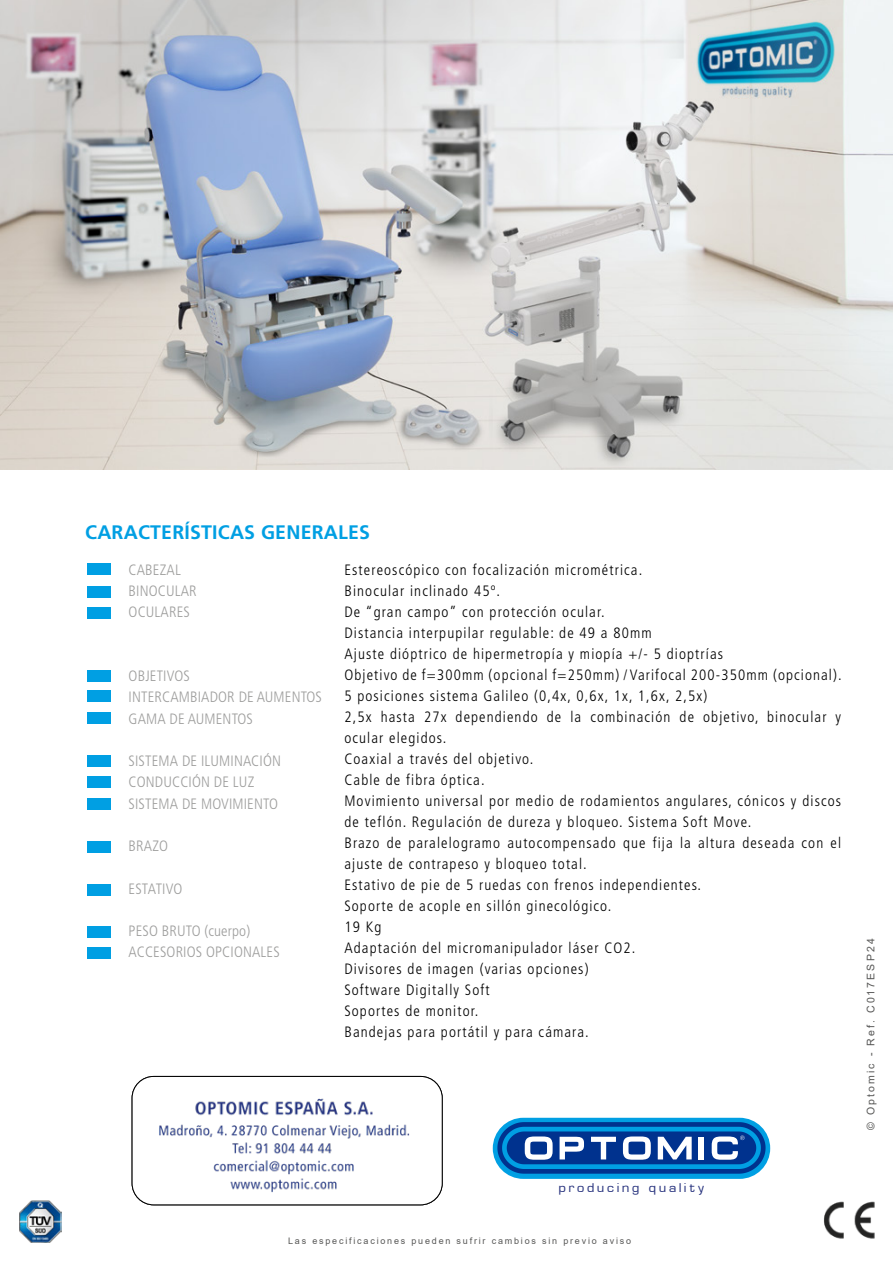
<style>
.page{position:relative;width:893px;height:1263px;background:#fff}
.page>*{position:absolute;margin:0;border:0;box-sizing:border-box;transform-origin:0 0}
.Estilo_de_párrafo_1{font:700 19.5px "Frutiger LT Std";letter-spacing:.01em;color:#009fe3}
.t1{font:300 condensed 15px/21px "Frutiger LT Std";letter-spacing:.075em;color:#000}
.Estilo_de_párrafo_1-2{font:300 condensed 15px "Frutiger LT Std";letter-spacing:.01em;color:#9d9d9c}
.t2{font:13.2px "Waukegan LDO";letter-spacing:.2em;color:#28337e;scale:1.14 1}
.t3{font:10.5px "Arial";letter-spacing:.2em;color:#575756}
.t4{font:9px "Arial";letter-spacing:.2em;color:#575756}
</style>
<div class="page">
<img style="left:19px;top:1200px;width:43px;height:43px">
<img style="left:824px;top:1201px;width:51px;height:38px">
<div style="left:87px;top:563px;width:24px;height:12px;background:#009fe3"></div>
<div style="left:87px;top:776px;width:24px;height:11px;background:#009fe3"></div>
<div style="left:87px;top:671px;width:24px;height:11px;background:#009fe3"></div>
<div style="left:87px;top:947px;width:24px;height:12px;background:#009fe3"></div>
<div style="left:87px;top:607px;width:24px;height:12px;background:#009fe3"></div>
<div style="left:87px;top:712px;width:24px;height:12px;background:#009fe3"></div>
<div style="left:87px;top:586px;width:24px;height:12px;background:#009fe3"></div>
<div style="left:87px;top:798px;width:24px;height:12px;background:#009fe3"></div>
<div style="left:87px;top:690px;width:24px;height:12px;background:#009fe3"></div>
<div style="left:87px;top:926px;width:24px;height:11px;background:#009fe3"></div>
<div style="left:87px;top:884px;width:24px;height:12px;background:#009fe3"></div>
<div style="left:87px;top:755px;width:24px;height:12px;background:#009fe3"></div>
<div style="left:87px;top:841px;width:24px;height:12px;background:#009fe3"></div>
<img style="left:0;top:0;width:893px;height:469px">
<div style="left:493px;top:1118px;width:277px;height:61px;background:#009fe3;border-radius:31px"></div>
<svg style="left:497px;top:1122px;width:269px;height:52px"></svg>
<img style="left:132px;top:1081px;width:310px;height:119px">
<div style="left:132px;top:1076px;width:310px;height:129px;border:1px solid #000;border-radius:22px"></div>
<p class="Estilo_de_párrafo_1" style="left:85px;top:521px;width:286px">CARACTERÍSTICAS GENERALES</p>
<p class="Estilo_de_párrafo_1-2" style="left:129px;top:561px;width:54px">CABEZAL</p>
<p class="Estilo_de_párrafo_1-2" style="left:129px;top:582px;width:70px">BINOCULAR</p>
<p class="Estilo_de_párrafo_1-2" style="left:129px;top:603px;width:63px">OCULARES</p>
<p class="Estilo_de_párrafo_1-2" style="left:129px;top:667px;width:63px">OBJETIVOS</p>
<p class="Estilo_de_párrafo_1-2" style="left:129px;top:688px;width:195px">INTERCAMBIADOR DE AUMENTOS</p>
<p class="Estilo_de_párrafo_1-2" style="left:129px;top:710px;width:126px">GAMA DE AUMENTOS</p>
<p class="Estilo_de_párrafo_1-2" style="left:129px;top:752px;width:154px">SISTEMA DE ILUMINACIÓN</p>
<p class="Estilo_de_párrafo_1-2" style="left:129px;top:773px;width:127px">CONDUCCIÓN DE LUZ</p>
<p class="Estilo_de_párrafo_1-2" style="left:129px;top:795px;width:151px">SISTEMA DE MOVIMIENTO</p>
<p class="Estilo_de_párrafo_1-2" style="left:129px;top:837px;width:41px">BRAZO</p>
<p class="Estilo_de_párrafo_1-2" style="left:129px;top:880px;width:55px">ESTATIVO</p>
<p class="Estilo_de_párrafo_1-2" style="left:129px;top:922px;width:123px">PESO BRUTO (cuerpo)</p>
<p class="Estilo_de_párrafo_1-2" style="left:129px;top:944px;width:153px">ACCESORIOS OPCIONALES</p>
<p class="t1" style="left:344px;top:559px;width:299px">Estereoscópico con focalización micrométrica.</p>
<p class="t1" style="left:344px;top:580px;width:157px">Binocular inclinado 45º.</p>
<p class="t1" style="left:344px;top:601px;width:262px">De “gran campo” con protección ocular.</p>
<p class="t1" style="left:344px;top:622px;width:309px">Distancia interpupilar regulable: de 49 a 80mm</p>
<p class="t1" style="left:344px;top:643px;width:380px">Ajuste dióptrico de hipermetropía y miopía +/- 5 dioptrías</p>
<p class="t1" style="left:344px;top:664px;width:499px">Objetivo de f=300mm (opcional f=250mm) / Varifocal 200-350mm (opcional).</p>
<p class="t1" style="left:344px;top:685px;width:364px">5 posiciones sistema Galileo (0,4x, 0,6x, 1x, 1,6x, 2,5x)</p>
<p class="t1" style="left:344px;top:706px;width:498px">2,5x hasta 27x dependiendo de la combinación de objetivo, binocular y ocular elegidos.</p>
<p class="t1" style="left:344px;top:748px;width:191px">Coaxial a través del objetivo.</p>
<p class="t1" style="left:344px;top:769px;width:142px">Cable de fibra óptica.</p>
<p class="t1" style="left:344px;top:790px;width:498px">Movimiento universal por medio de rodamientos angulares, cónicos y discos de teflón. Regulación de dureza y bloqueo. Sistema Soft Move.</p>
<p class="t1" style="left:344px;top:832px;width:498px">Brazo de paralelogramo autocompensado que fija la altura deseada con el ajuste de contrapeso y bloqueo total.</p>
<p class="t1" style="left:344px;top:874px;width:358px">Estativo de pie de 5 ruedas con frenos independientes.</p>
<p class="t1" style="left:344px;top:895px;width:269px">Soporte de acople en sillón ginecológico.</p>
<p class="t1" style="left:344px;top:916px;width:38px">19 Kg</p>
<p class="t1" style="left:344px;top:937px;width:293px">Adaptación del micromanipulador láser CO2.</p>
<p class="t1" style="left:344px;top:958px;width:246px">Divisores de imagen (varias opciones)</p>
<p class="t1" style="left:344px;top:979px;width:147px">Software Digitally Soft</p>
<p class="t1" style="left:344px;top:1000px;width:135px">Soportes de monitor.</p>
<p class="t1" style="left:344px;top:1021px;width:246px">Bandejas para portátil y para cámara.</p>
<p class="t2" style="left:559px;top:1181px;width:129px">producing quality</p>
<p class="t4" style="left:288px;top:1235px;width:344px">Las especificaciones pueden sufrir cambios sin previo aviso</p>
<p class="t3" style="left:863px;top:1130px;width:193px;rotate:-90deg">© Optomic - Ref. C017ESP24</p>
</div>
